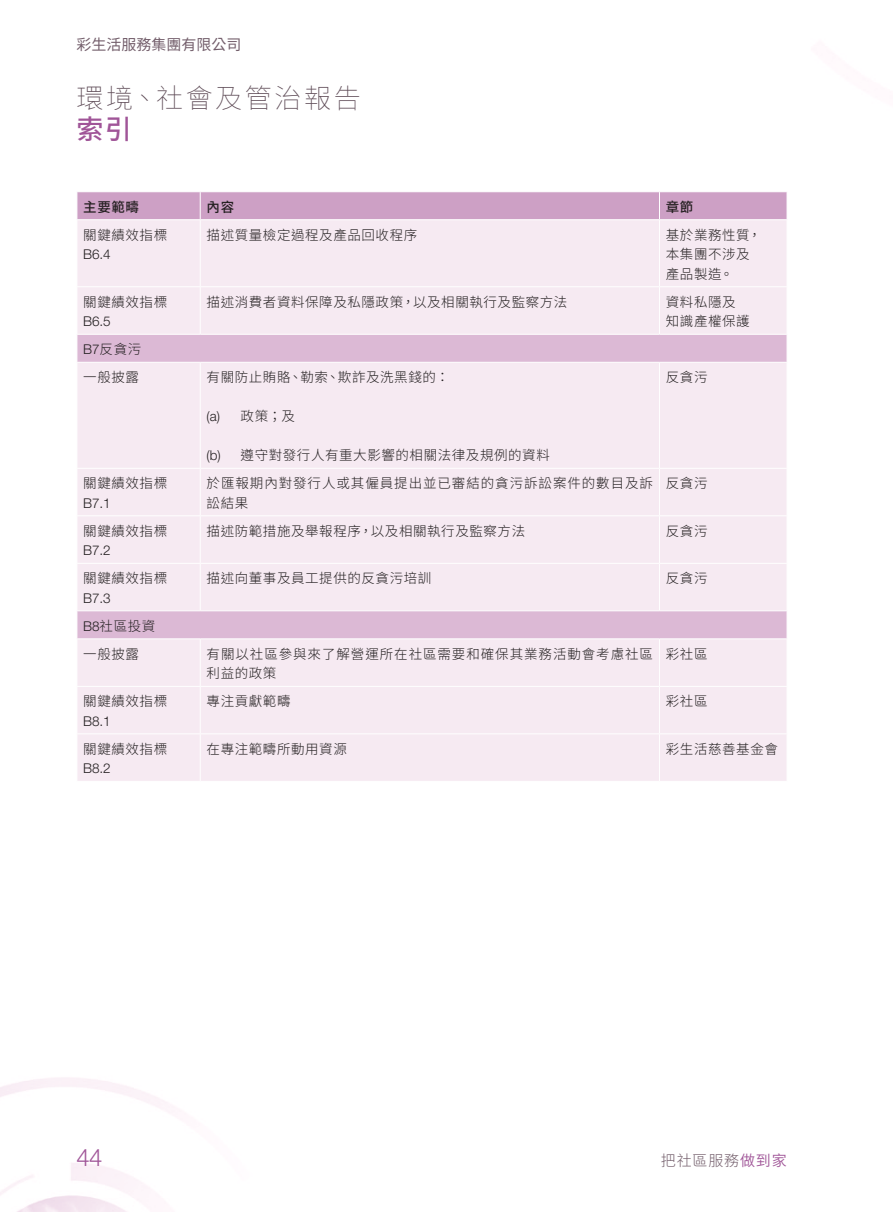
<style>
.page{position:relative;width:893px;height:1212px;background:#fff}
.page>*{position:absolute;margin:0;border:0;box-sizing:border-box;transform-origin:0 0}
.t1{font:200 27px "Source Han Sans TC";letter-spacing:.1em;color:#5d4a55}
.t2{font:500 27px "Source Han Sans TC";color:#a05598}
.t3{font:300 24px "Helvetica Neue LT Std";color:#a05598}
.t4{font:15px "Source Han Sans TC";color:#735e6b}
.t5{font:300 15px "Source Han Sans TC";letter-spacing:.055em;color:#735e6b}
.Body_Text{font:300 13.5px/19.5px "Source Han Sans TC";letter-spacing:.045em;color:#231f20}
.Body_Text-2{font:300 13.5px/19.5px "Source Han Sans TC";letter-spacing:.07em;color:#231f20}
.Body_Text-3{font:500 13.5px "Source Han Sans TC";letter-spacing:.045em;color:#231f20}
.s1{font-family:"Helvetica Neue LT Std"}
.s2{font-weight:400;color:#a05598}
</style>
<div class="page">
<div style="left:78px;top:220px;width:709px;height:561px;background:#f6eaf2"></div>
<svg style="left:78px;top:335px;width:709px;height:303px;background:#f1e1ec"></svg>
<hr style="left:200px;top:220px;width:1px;height:66px;background:#fff">
<hr style="left:659px;top:220px;width:1px;height:66px;background:#fff">
<hr style="left:77px;top:286px;width:123px;height:1px;background:#fff">
<hr style="left:200px;top:286px;width:459px;height:1px;background:#fff">
<hr style="left:200px;top:287px;width:1px;height:47px;background:#fff">
<hr style="left:659px;top:286px;width:128px;height:1px;background:#fff">
<hr style="left:659px;top:287px;width:1px;height:47px;background:#fff">
<div style="left:77px;top:192px;width:710px;height:27px;background:#cda0c5"></div>
<hr style="left:77px;top:334px;width:123px;height:1px;background:#fff">
<svg style="left:77px;top:335px;width:1px;height:27px"></svg>
<hr style="left:200px;top:334px;width:459px;height:1px;background:#fff">
<hr style="left:659px;top:334px;width:128px;height:1px;background:#fff">
<hr style="left:77px;top:362px;width:123px;height:1px;background:#fff">
<hr style="left:200px;top:362px;width:459px;height:1px;background:#fff">
<hr style="left:200px;top:363px;width:1px;height:105px;background:#fff">
<hr style="left:659px;top:362px;width:128px;height:1px;background:#fff">
<hr style="left:659px;top:363px;width:1px;height:105px;background:#fff">
<hr style="left:77px;top:468px;width:123px;height:1px;background:#fff">
<hr style="left:200px;top:468px;width:459px;height:1px;background:#fff">
<hr style="left:200px;top:469px;width:1px;height:46px;background:#fff">
<hr style="left:659px;top:468px;width:128px;height:1px;background:#fff">
<hr style="left:659px;top:469px;width:1px;height:46px;background:#fff">
<hr style="left:77px;top:515px;width:123px;height:1px;background:#fff">
<hr style="left:200px;top:515px;width:459px;height:1px;background:#fff">
<hr style="left:200px;top:516px;width:1px;height:47px;background:#fff">
<hr style="left:659px;top:515px;width:128px;height:1px;background:#fff">
<hr style="left:659px;top:516px;width:1px;height:47px;background:#fff">
<hr style="left:77px;top:563px;width:123px;height:1px;background:#fff">
<hr style="left:200px;top:563px;width:459px;height:1px;background:#fff">
<hr style="left:200px;top:564px;width:1px;height:46px;background:#fff">
<hr style="left:659px;top:563px;width:128px;height:1px;background:#fff">
<hr style="left:659px;top:564px;width:1px;height:46px;background:#fff">
<hr style="left:77px;top:610px;width:123px;height:1px;background:#fff">
<svg style="left:77px;top:611px;width:1px;height:27px"></svg>
<hr style="left:200px;top:610px;width:459px;height:1px;background:#fff">
<hr style="left:659px;top:610px;width:128px;height:1px;background:#fff">
<hr style="left:77px;top:638px;width:123px;height:1px;background:#fff">
<hr style="left:200px;top:638px;width:459px;height:1px;background:#fff">
<hr style="left:200px;top:639px;width:1px;height:47px;background:#fff">
<hr style="left:659px;top:638px;width:128px;height:1px;background:#fff">
<hr style="left:659px;top:639px;width:1px;height:47px;background:#fff">
<hr style="left:77px;top:686px;width:123px;height:1px;background:#fff">
<hr style="left:200px;top:686px;width:459px;height:1px;background:#fff">
<hr style="left:200px;top:687px;width:1px;height:46px;background:#fff">
<hr style="left:659px;top:686px;width:128px;height:1px;background:#fff">
<hr style="left:659px;top:687px;width:1px;height:46px;background:#fff">
<hr style="left:77px;top:733px;width:123px;height:1px;background:#fff">
<hr style="left:200px;top:733px;width:459px;height:1px;background:#fff">
<hr style="left:200px;top:734px;width:1px;height:47px;background:#fff">
<hr style="left:659px;top:733px;width:128px;height:1px;background:#fff">
<hr style="left:659px;top:734px;width:1px;height:47px;background:#fff">
<p class="t4" style="left:77px;top:36px;width:167px">彩生活服務集團有限公司</p>
<h1 class="t1" style="left:77px;top:82px;width:286px">環境、社會及管治報告</h1>
<h1 class="t2" style="left:77px;top:114px;width:57px">索引</h1>
<p class="Body_Text-3" style="left:83px;top:199px;width:57px">主要範疇</p>
<p class="Body_Text-3" style="left:207px;top:199px;width:29px">內容</p>
<p class="Body_Text-3" style="left:666px;top:199px;width:29px">章節</p>
<p class="Body_Text" style="left:83px;top:225px;width:85px">關鍵績效指標<br><span class="s1">B6.4</span></p>
<p class="Body_Text" style="left:207px;top:225px;width:212px">描述質量檢定過程及產品回收程序</p>
<p class="Body_Text" style="left:666px;top:225px;width:97px">基於業務性質，</p>
<p class="Body_Text" style="left:666px;top:245px;width:85px">本集團不涉及</p>
<p class="Body_Text" style="left:666px;top:264px;width:69px">產品製造。</p>
<p class="Body_Text" style="left:83px;top:292px;width:85px">關鍵績效指標<br><span class="s1">B6.5</span></p>
<p class="Body_Text" style="left:207px;top:292px;width:362px">描述消費者資料保障及私隱政策，以及相關執行及監察方法</p>
<p class="Body_Text" style="left:666px;top:292px;width:71px">資料私隱及</p>
<p class="Body_Text" style="left:666px;top:312px;width:85px">知識產權保護</p>
<p class="Body_Text" style="left:83px;top:340px;width:59px"><span class="s1">B7</span>反貪污</p>
<p class="Body_Text" style="left:83px;top:368px;width:57px">一般披露</p>
<p class="Body_Text" style="left:207px;top:368px;width:244px">有關防止賄賂、勒索、欺詐及洗黑錢的：</p>
<p class="Body_Text" style="left:207px;top:407px;width:90px"><span class="s1">(a)</span> 政策；及</p>
<p class="Body_Text" style="left:207px;top:446px;width:345px"><span class="s1">(b)</span> 遵守對發行人有重大影響的相關法律及規例的資料</p>
<p class="Body_Text" style="left:666px;top:368px;width:43px">反貪污</p>
<p class="Body_Text" style="left:83px;top:474px;width:85px">關鍵績效指標<br><span class="s1">B7.1</span></p>
<p class="Body_Text-2" style="left:207px;top:474px;width:448px">於匯報期內對發行人或其僱員提出並已審結的貪污訴訟案件的數目及訴訟結果</p>
<p class="Body_Text" style="left:666px;top:474px;width:43px">反貪污</p>
<p class="Body_Text" style="left:83px;top:521px;width:85px">關鍵績效指標<br><span class="s1">B7.2</span></p>
<p class="Body_Text" style="left:207px;top:521px;width:320px">描述防範措施及舉報程序，以及相關執行及監察方法</p>
<p class="Body_Text" style="left:666px;top:521px;width:43px">反貪污</p>
<p class="Body_Text" style="left:83px;top:569px;width:85px">關鍵績效指標<br><span class="s1">B7.3</span></p>
<p class="Body_Text" style="left:207px;top:569px;width:226px">描述向董事及員工提供的反貪污培訓</p>
<p class="Body_Text" style="left:666px;top:569px;width:43px">反貪污</p>
<p class="Body_Text" style="left:83px;top:616px;width:74px"><span class="s1">B8</span>社區投資</p>
<p class="Body_Text" style="left:83px;top:644px;width:57px">一般披露</p>
<p class="Body_Text-2" style="left:207px;top:644px;width:448px">有關以社區參與來了解營運所在社區需要和確保其業務活動會考慮社區利益的政策</p>
<p class="Body_Text" style="left:666px;top:644px;width:43px">彩社區</p>
<p class="Body_Text" style="left:83px;top:692px;width:85px">關鍵績效指標<br><span class="s1">B8.1</span></p>
<p class="Body_Text" style="left:207px;top:692px;width:85px">專注貢獻範疇</p>
<p class="Body_Text" style="left:666px;top:692px;width:43px">彩社區</p>
<p class="Body_Text" style="left:83px;top:739px;width:85px">關鍵績效指標<br><span class="s1">B8.2</span></p>
<p class="Body_Text" style="left:207px;top:739px;width:142px">在專注範疇所動用資源</p>
<p class="Body_Text" style="left:666px;top:739px;width:114px">彩生活慈善基金會</p>
<h2 class="t3" style="left:77px;top:1142px;width:28px">44</h2>
<p class="t5" style="left:661px;top:1152px;width:127px">把社區服務<span class="s2">做到家</span></p>
</div>
